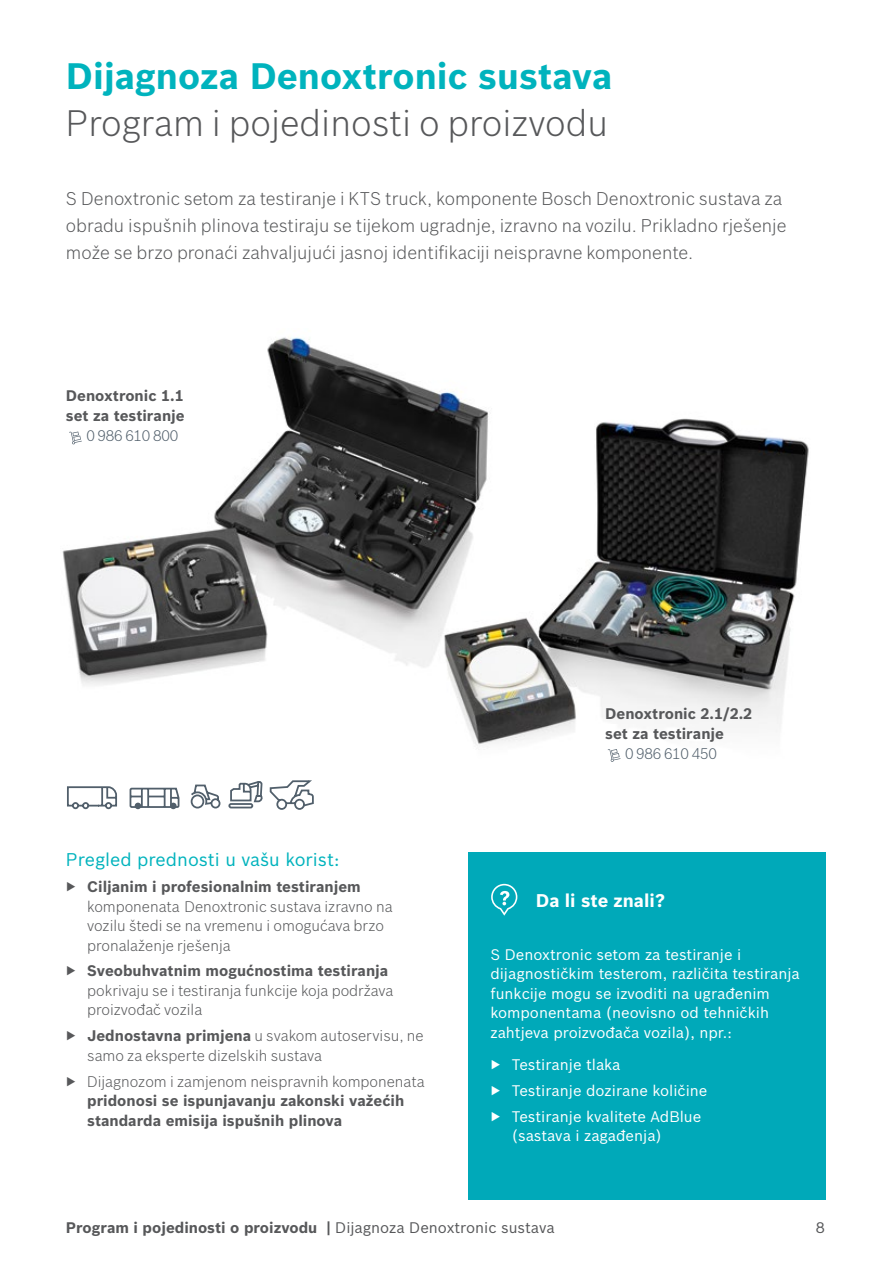
<style>
.page{position:relative;width:893px;height:1263px;background:#fff}
.page>*{position:absolute;margin:0;border:0;box-sizing:border-box;transform-origin:0 0}
.NAslov_1_1{font:300 36px "Bosch Sans";color:#57585a}
.Naslov_1{font:700 36px "Bosch Sans";color:#00b3bd}
.Predgovor{font:300 18px/27px "Bosch Sans";color:#57585a}
.Naslov_12_pt{font:18px "Bosch Sans";color:#00b3bd}
.Osnovni_tekst_bijeli{font:700 18px "Bosch Sans";color:#fff}
.Osnovni_tekst_nabraj{font:300 15px/19.5px "Bosch Sans";color:#57585a}
.Osnovni_tekst_bijeli-2{font:15px/19.5px "Bosch Sans";color:#fff}
.Osnovni_tekst_nabraj-2{font:700 15px/19.5px "Bosch Sans";color:#57585a}
.Osnovni_tekst_nabraj-3{font:15px/19.5px "Bosch Sans";color:#fff}
.Osnovni_tekst{font:700 15px/19.5px "Bosch Sans";color:#57585a}
.t1{font:300 15px "Bosch Sans";letter-spacing:-.015em;color:#515f6b}
.t2{font:15px "Bosch Sans";color:#57585a}
.s1{font-weight:700}
.s2{font-weight:300}
.s3{font-weight:400}
</style>
<div class="page">
<img style="left:62px;top:337px;width:405px;height:348px">
<div style="left:469px;top:852px;width:357px;height:348px;background:#00a9b9"></div>
<svg style="left:491px;top:884px;width:26px;height:32px"></svg>
<svg style="left:69px;top:431px;width:13px;height:13px"></svg>
<img style="left:344px;top:404px;width:465px;height:358px">
<svg style="left:67px;top:780px;width:247px;height:30px"></svg>
<p class="Naslov_1" style="left:66px;top:49px;width:548px">Dijagnoza Denoxtronic sustava</p>
<p class="NAslov_1_1" style="left:66px;top:97px;width:544px">Program i pojedinosti o proizvodu</p>
<p class="Predgovor" style="left:66px;top:184px;width:722px">S Denoxtronic setom za testiranje i KTS truck, komponente Bosch Denoxtronic sustava za obradu ispušnih plinova testiraju se tijekom ugradnje, izravno na vozilu. Prikladno rješenje može se brzo pronaći zahvaljujući jasnoj identifikaciji neispravne komponente.</p>
<p class="Osnovni_tekst" style="left:66px;top:385px;width:120px">Denoxtronic 1.1 set za testiranje</p>
<p class="t1" style="left:86px;top:427px;width:93px">0 986 610 800</p>
<p class="Naslov_12_pt" style="left:66px;top:846px;width:275px">Pregled prednosti u vašu korist:</p>
<p class="Osnovni_tekst_nabraj" style="left:87px;top:876px;width:307px;text-indent:-21px">▶ <span class="s1">Ciljanim i profesionalnim testiranjem </span>komponenata Denoxtronic sustava izravno na vozilu štedi se na vremenu i omogućava brzo pronalaženje rješenja</p>
<p class="Osnovni_tekst_nabraj" style="left:87px;top:960px;width:308px;text-indent:-21px">▶ <span class="s1">Sveobuhvatnim mogućnostima testiranja </span>pokrivaju se i testiranja funkcije koja podržava proizvođač vozila</p>
<p class="Osnovni_tekst_nabraj" style="left:87px;top:1025px;width:338px;text-indent:-21px">▶ <span class="s1">Jednostavna primjena</span> u svakom autoservisu, ne samo za eksperte dizelskih sustava</p>
<p class="Osnovni_tekst_nabraj-2" style="left:87px;top:1070px;width:339px;text-indent:-21px"><span class="s2">▶ Dijagnozom i zamjenom neispravnih komponenata </span>pridonosi se ispunjavanju zakonski važećih standarda emisija ispušnih plinova</p>
<p class="Osnovni_tekst" style="left:605px;top:703px;width:149px">Denoxtronic 2.1/2.2 set za testiranje</p>
<p class="t1" style="left:625px;top:744px;width:93px">0 986 610 450</p>
<p class="Osnovni_tekst_bijeli" style="left:536px;top:886px;width:131px">Da li ste znali?</p>
<p class="Osnovni_tekst_bijeli-2" style="left:490px;top:943px;width:311px">S Denoxtronic setom za testiranje i dijagnostičkim testerom, različita testiranja funkcije mogu se izvoditi na ugrađenim komponentama (neovisno od tehničkih zahtjeva proizvođača vozila), npr.:</p>
<p class="Osnovni_tekst_nabraj-3" style="left:490px;top:1054px;width:132px">▶ Testiranje tlaka</p>
<p class="Osnovni_tekst_nabraj-3" style="left:490px;top:1079px;width:219px">▶ Testiranje dozirane količine</p>
<p class="Osnovni_tekst_nabraj-3" style="left:512px;top:1105px;width:191px;text-indent:-21px">▶ Testiranje kvalitete AdBlue (sastava i zagađenja)</p>
<p class="Osnovni_tekst_nabraj-2" style="left:66px;top:1217px;width:490px">Program i pojedinosti o proizvodu | <span class="s3">Dijagnoza Denoxtronic sustava</span></p>
<p class="t2" style="left:816px;top:1216px;width:11px">8</p>
</div>
